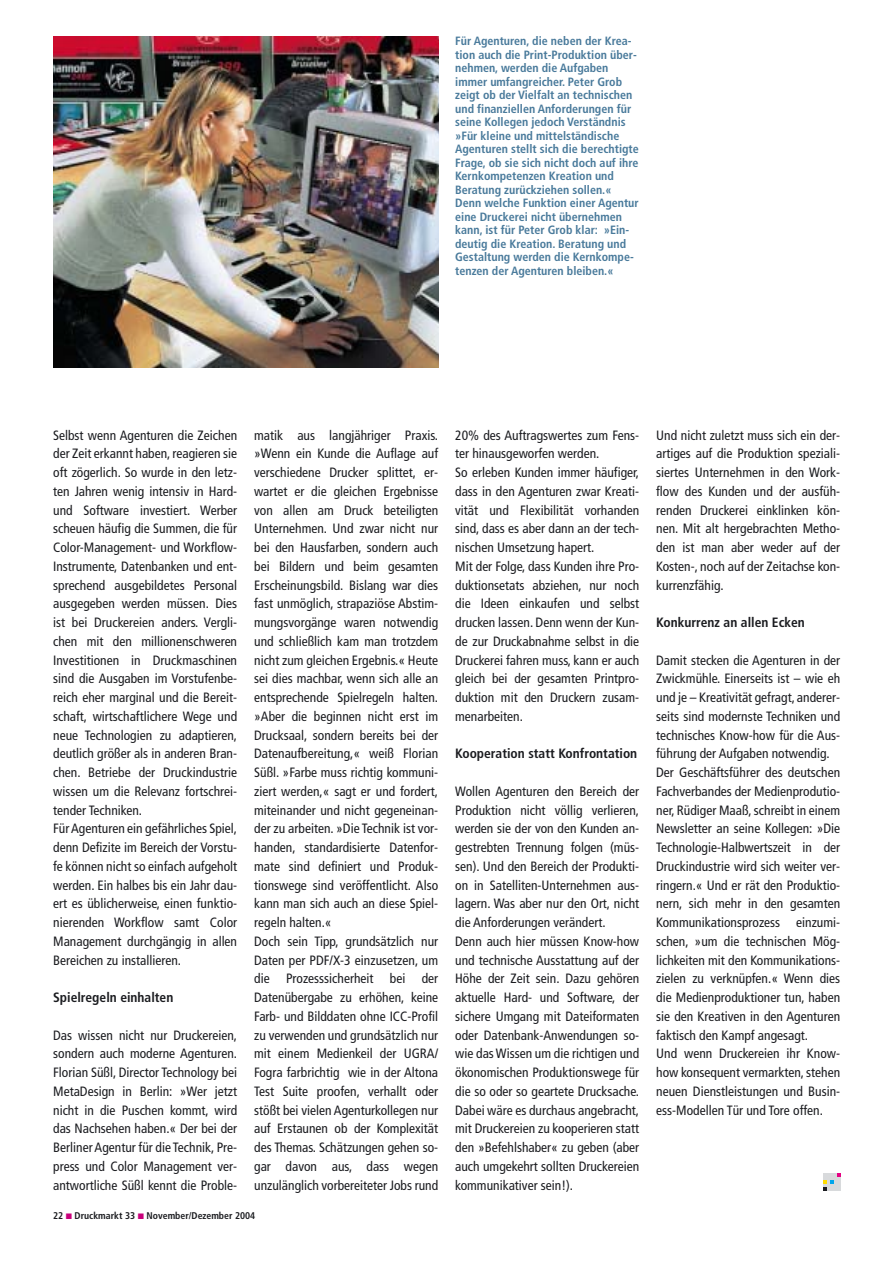
<style>
.page{position:relative;width:893px;height:1263px;background:#fff}
.page>*{position:absolute;margin:0;border:0;box-sizing:border-box;transform-origin:0 0}
.t1{font:condensed 13.5px/18.8px "Frutiger";color:#1b1c20}
.t2{font:700 condensed 13.5px "Frutiger";color:#1b1c20}
.t3{font:700 condensed 12px/13.5px "Frutiger";color:#497a9b}
.t4{font:700 condensed 9.75px "Frutiger";color:#1b1c20}
</style>
<div class="page">
<img style="left:53px;top:36px;width:385px;height:332px">
<svg style="left:823px;top:1174px;width:17px;height:17px"></svg>
<p class="t3" style="left:455px;top:35px;width:185px">Für Agenturen, die neben der Krea&shy;tion auch die Print-Produktion über&shy;nehmen, werden die Aufgaben immer umfangreicher. Peter Grob zeigt ob der Vielfalt an technischen und finanziellen Anforderungen für seine Kollegen jedoch Verständnis »Für kleine und mittelständische Agenturen stellt sich die berechtigte Frage, ob sie sich nicht doch auf ihre Kernkompetenzen Kreation und Beratung zurückziehen sollen.« Denn welche Funktion einer Agentur eine Druckerei nicht übernehmen kann, ist für Peter Grob klar: »Ein&shy;deutig die Kreation. Beratung und Gestaltung werden die Kernkompe&shy;tenzen der Agenturen bleiben.«</p>
<p class="t1" style="left:53px;top:427px;width:185px">Selbst wenn Agenturen die Zeichen der Zeit erkannt haben, reagieren sie oft zögerlich. So wurde in den letz&shy;ten Jahren wenig intensiv in Hard&shy;und Software investiert. Werber scheuen häufig die Summen, die für Color-Management- und Workflow-Instrumente, Datenbanken und ent&shy;sprechend ausgebildetes Personal ausgegeben werden müssen. Dies ist bei Druckereien anders. Vergli&shy;chen mit den millionenschweren Investitionen in Druckmaschinen sind die Ausgaben im Vorstufenbe&shy;reich eher marginal und die Bereit&shy;schaft, wirtschaftlichere Wege und neue Technologien zu adaptieren, deutlich größer als in anderen Bran&shy;chen. Betriebe der Druckindustrie wissen um die Relevanz fortschrei&shy;tender Techniken.<br>Für Agenturen ein gefährliches Spiel, denn Defizite im Bereich der Vorstu&shy;fe können nicht so einfach aufgeholt werden. Ein halbes bis ein Jahr dau&shy;ert es üblicherweise, einen funktio&shy;nierenden Workflow samt Color Management durchgängig in allen Bereichen zu installieren.</p>
<p class="t2" style="left:53px;top:992px;width:122px">Spielregeln einhalten</p>
<p class="t1" style="left:53px;top:1027px;width:185px;text-align:justify">Das wissen nicht nur Druckereien, sondern auch moderne Agenturen.<br>Florian Süßl, Director Technology bei MetaDesign in Berlin: »Wer jetzt nicht in die Puschen kommt, wird das Nachsehen haben.« Der bei der Berliner Agentur für die Technik, Pre&shy;press und Color Management ver&shy;antwortliche Süßl kennt die Proble-</p>
<p class="t1" style="left:254px;top:427px;width:185px">matik aus langjähriger Praxis. »Wenn ein Kunde die Auflage auf verschiedene Drucker splittet, er&shy;wartet er die gleichen Ergebnisse von allen am Druck beteiligten Unternehmen. Und zwar nicht nur bei den Hausfarben, sondern auch bei Bildern und beim gesamten Erscheinungsbild. Bislang war dies fast unmöglich, strapaziöse Abstim&shy;mungsvorgänge waren notwendig und schließlich kam man trotzdem nicht zum gleichen Ergebnis.« Heute sei dies machbar, wenn sich alle an entsprechende Spielregeln halten. »Aber die beginnen nicht erst im Drucksaal, sondern bereits bei der Datenaufbereitung,« weiß Florian Süßl. »Farbe muss richtig kommuni&shy;ziert werden,« sagt er und fordert, miteinander und nicht gegeneinan&shy;der zu arbeiten. »Die Technik ist vor&shy;handen, standardisierte Datenfor&shy;mate sind definiert und Produk&shy;tionswege sind veröffentlicht. Also kann man sich auch an diese Spiel&shy;regeln halten.«<br>Doch sein Tipp, grundsätzlich nur Daten per PDF/X-3 einzusetzen, um die Prozesssicherheit bei der Datenübergabe zu erhöhen, keine Farb- und Bilddaten ohne ICC-Profil zu verwenden und grundsätzlich nur mit einem Medienkeil der UGRA/ Fogra farbrichtig wie in der Altona Test Suite proofen, verhallt oder stößt bei vielen Agenturkollegen nur auf Erstaunen ob der Komplexität des Themas. Schätzungen gehen so&shy;gar davon aus, dass wegen unzulänglich vorbereiteter Jobs rund</p>
<p class="t1" style="left:455px;top:427px;width:185px">20% des Auftragswertes zum Fens&shy;ter hinausgeworfen werden.<br>So erleben Kunden immer häufiger, dass in den Agenturen zwar Kreati&shy;vität und Flexibilität vorhanden sind, dass es aber dann an der tech&shy;nischen Umsetzung hapert.<br>Mit der Folge, dass Kunden ihre Pro&shy;duktionsetats abziehen, nur noch die Ideen einkaufen und selbst drucken lassen. Denn wenn der Kun&shy;de zur Druckabnahme selbst in die<br>Druckerei fahren muss, kann er auch gleich bei der gesamten Printpro&shy;duktion mit den Druckern zusam&shy;menarbeiten.</p>
<p class="t2" style="left:455px;top:748px;width:183px">Kooperation statt Konfrontation</p>
<p class="t1" style="left:455px;top:783px;width:185px">Wollen Agenturen den Bereich der Produktion nicht völlig verlieren, werden sie der von den Kunden an&shy;gestrebten Trennung folgen (müs&shy;sen). Und den Bereich der Produkti&shy;on in Satelliten-Unternehmen aus&shy;lagern. Was aber nur den Ort, nicht die Anforderungen verändert.<br>Denn auch hier müssen Know-how und technische Ausstattung auf der Höhe der Zeit sein. Dazu gehören aktuelle Hard- und Software, der sichere Umgang mit Dateiformaten oder Datenbank-Anwendungen so&shy;wie das Wissen um die richtigen und ökonomischen Produktionswege für die so oder so geartete Drucksache.<br>Dabei wäre es durchaus angebracht, mit Druckereien zu kooperieren statt den »Befehlshaber« zu geben (aber auch umgekehrt sollten Druckereien kommunikativer sein!).</p>
<p class="t4" style="left:53px;top:1212px;width:204px">22 Druckmarkt 33 November/Dezember 2004</p>
<p class="t1" style="left:656px;top:427px;width:185px;text-align:justify">Und nicht zuletzt muss sich ein der&shy;artiges auf die Produktion speziali&shy;siertes Unternehmen in den Work&shy;flow des Kunden und der ausfüh&shy;renden Druckerei einklinken kön&shy;nen. Mit alt hergebrachten Metho&shy;den ist man aber weder auf der Kosten-, noch auf der Zeitachse kon&shy;kurrenzfähig.</p>
<p class="t2" style="left:656px;top:617px;width:150px">Konkurrenz an allen Ecken</p>
<p class="t1" style="left:656px;top:652px;width:185px">Damit stecken die Agenturen in der Zwickmühle. Einerseits ist – wie eh und je – Kreativität gefragt, anderer&shy;seits sind modernste Techniken und technisches Know-how für die Aus&shy;führung der Aufgaben notwendig.<br>Der Geschäftsführer des deutschen Fachverbandes der Medienprodutio&shy;ner, Rüdiger Maaß, schreibt in einem Newsletter an seine Kollegen: »Die Technologie-Halbwertszeit in der Druckindustrie wird sich weiter ver&shy;ringern.« Und er rät den Produktio&shy;nern, sich mehr in den gesamten Kommunikationsprozess einzumi&shy;schen, »um die technischen Mög&shy;lichkeiten mit den Kommunikations&shy;zielen zu verknüpfen.« Wenn dies die Medienproduktioner tun, haben sie den Kreativen in den Agenturen faktisch den Kampf angesagt.<br>Und wenn Druckereien ihr Know&shy;how konsequent vermarkten, stehen neuen Dienstleistungen und Busin&shy;ess-Modellen Tür und Tore offen.</p>
</div>
